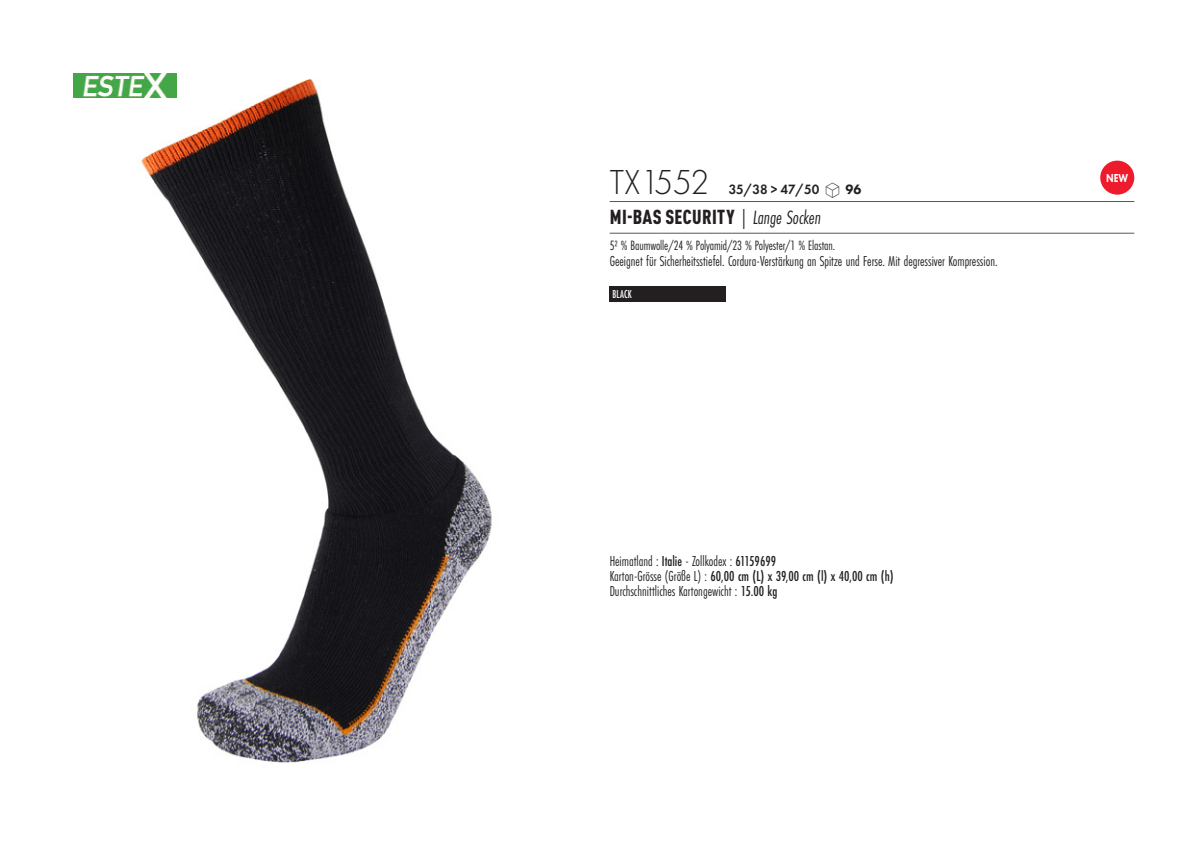
<style>
.page{position:relative;width:1191px;height:842px;background:#fff}
.page>*{position:absolute;margin:0;border:0;box-sizing:border-box;transform-origin:0 0}
.t1{font:300 36px "Futura PT";color:#231f20;scale:.95 1}
.t2{font:900 condensed 20px "DIN Pro";letter-spacing:.02em;color:#231f20;scale:.95 1}
.t3{font:15px "Futura PT Cond";color:#231f20;scale:.95 1}
.t4{font:500 15px "Futura PT Cond";color:#231f20;scale:.95 1}
.grammage_2020{font:14px "Futura PT Cond";letter-spacing:-.005em;color:#231f20;scale:.95 1}
.t5{font:600 14px "Futura PT";color:#231f20;scale:.95 1}
.Coloris_nuancier_bla{font:500 12px "Futura PT Cond";letter-spacing:.01em;color:#fff;scale:.9 1}
.nuancier_bloc_packsh{font:800 12px "Futura PT";color:#fff;scale:.8 1}
.s1{font-family:"Linotype Shapeshifter";font-weight:400;font-size:20px}
.s2{font-weight:800}
.s3{font-family:"Futura PT Cond";font-weight:400;font-style:italic;font-stretch:normal}
.s4{font-weight:500}
.s5{font-weight:400}
</style>
<div class="page">
<img style="left:129px;top:73px;width:363px;height:690px">
<div style="left:609px;top:286px;width:117px;height:16px;background:#231f20"></div>
<div style="left:1100px;top:161px;width:34px;height:34px;background:#ee1b2d;border-radius:50%"></div>
<img style="left:74px;top:74px;width:102px;height:23px">
<hr style="left:609px;top:201px;width:525px;height:1px;background:#57585a">
<hr style="left:609px;top:233px;width:525px;height:1px;background:#57585a">
<p class="t1" style="left:610px;top:162px;width:106px">TX1552</p>
<p class="t5" style="left:728px;top:181px;width:141px">35/38 &gt; 47/50 <span class="s1">S</span> <span class="s2">96</span></p>
<p class="t2" style="left:610px;top:202px;width:224px">MI-BAS SECURITY <span class="s3">| Lange Socken</span></p>
<p class="grammage_2020" style="left:609px;top:238px;width:239px">52 % Baumwolle/24 % Polyamid/23 % Polyester/1 % Elastan.</p>
<p class="t3" style="left:609px;top:253px;width:410px">Geeignet für Sicherheitsstiefel. Cordura-Verstärkung an Spitze und Ferse. Mit degressiver Kompression.</p>
<p class="Coloris_nuancier_bla" style="left:612px;top:287px;width:23px">BLACK</p>
<p class="t3" style="left:609px;top:552px;width:177px">Heimatland : <span class="s4">Italie</span> - Zollkodex : <span class="s4">61159699</span></p>
<p class="t4" style="left:609px;top:567px;width:300px"><span class="s5">Karton-Grösse (Größe L) :</span> 60,00 cm (L) x 39,00 cm (l) x 40,00 cm (h)</p>
<p class="t3" style="left:609px;top:582px;width:178px">Durchschnittliches Kartongewicht : <span class="s4">15.00 kg</span></p>
<p class="nuancier_bloc_packsh" style="left:1106px;top:171px;width:29px">NEW</p>
</div>
